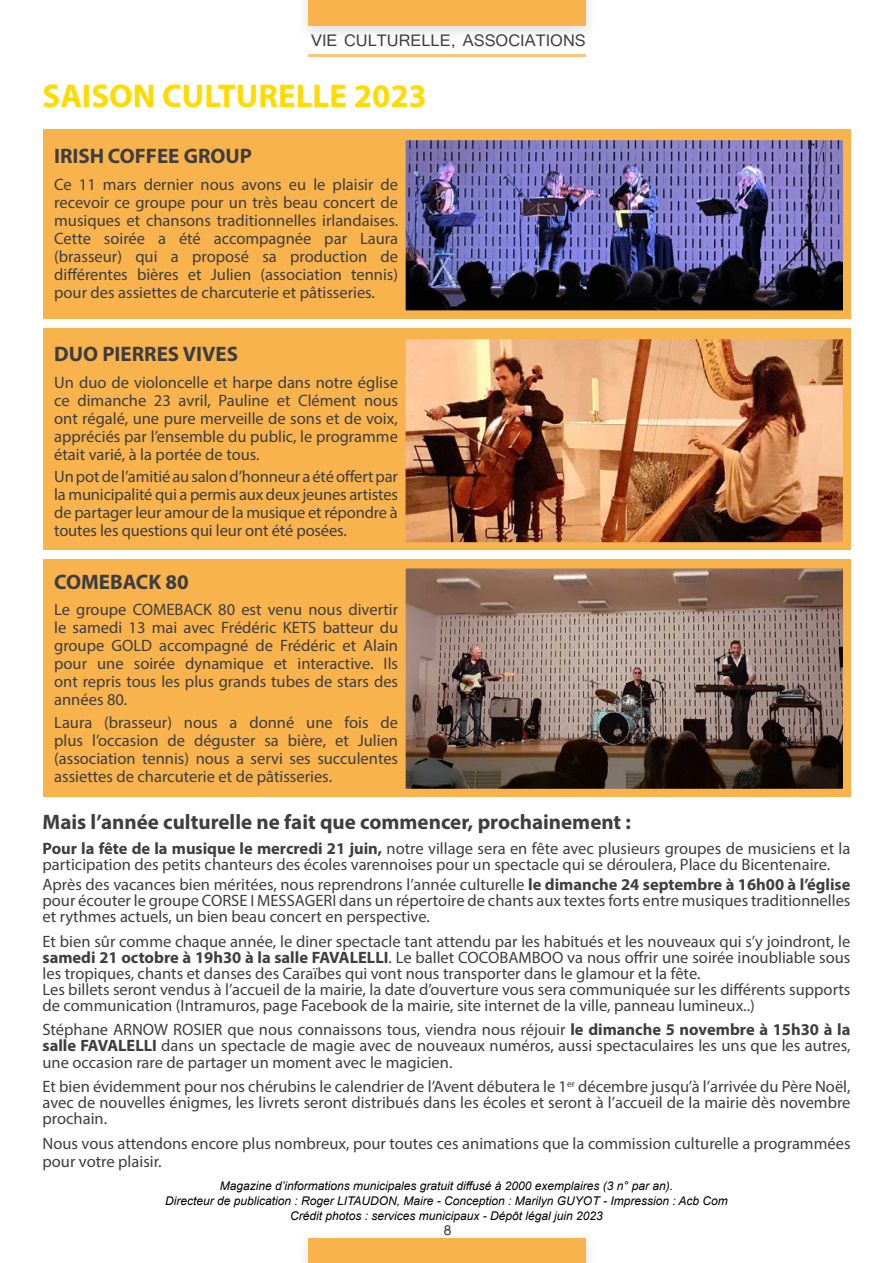
<style>
.page{position:relative;width:893px;height:1263px;background:#fff}
.page>*{position:absolute;margin:0;border:0;box-sizing:border-box;transform-origin:0 0}
.t1{font:700 33px "Myriad Pro";color:#ffdb00}
.t2{font:700 21px "Myriad Pro";color:#3e3d40}
.t3{font:21px "Tunga";color:#3e3d40}
.t4{font:18px "Tunga";color:#3e3d40}
.t5{font:16.5px/18px "Myriad Pro";color:#3e3d40;text-align:justify}
.t6{font:italic 12px/15px "Arial";color:#000;text-align:center}
.s1{font-weight:700}
</style>
<div class="page">
<div style="left:294px;top:0;width:306px;height:44px;background:#000;opacity:.14"></div>
<div style="left:308px;top:0;width:278px;height:26px;background:#f8b34c"></div>
<div style="left:308px;top:1238px;width:278px;height:25px;background:#f8b34c"></div>
<hr style="left:308px;top:54px;width:278px;height:3px;background:#fbc67c">
<div style="left:43px;top:129px;width:807px;height:190px;background:#f8b34c"></div>
<div style="left:43px;top:328px;width:807px;height:222px;background:#f8b34c"></div>
<div style="left:43px;top:559px;width:807px;height:237px;background:#f8b34c"></div>
<img style="left:407px;top:142px;width:434px;height:167px">
<div style="left:398px;top:133px;width:452px;height:185px;border:8px solid #f8b34c"></div>
<img style="left:407px;top:570px;width:434px;height:217px">
<div style="left:398px;top:561px;width:452px;height:235px;border:8px solid #f8b34c"></div>
<img style="left:407px;top:341px;width:434px;height:200px">
<div style="left:398px;top:332px;width:452px;height:218px;border:8px solid #f8b34c"></div>
<p class="t3" style="left:311px;top:26px;width:276px">VIE CULTURELLE, ASSOCIATIONS</p>
<h1 class="t1" style="left:43px;top:74px;width:386px">SAISON CULTURELLE 2023</h1>
<p class="t2" style="left:54px;top:143px;width:199px">IRISH COFFEE GROUP</p>
<p class="t5" style="left:54px;top:175px;width:345px">Ce 11 mars dernier nous avons eu le plaisir de recevoir ce groupe pour un très beau concert de musiques et chansons traditionnelles irlandaises.<br>Cette soirée a été accompagnée par Laura (brasseur) qui a proposé sa production de différentes bières et Julien (association tennis) pour des assiettes de charcuterie et pâtisseries.</p>
<p class="t2" style="left:54px;top:340px;width:185px">DUO PIERRES VIVES</p>
<p class="t5" style="left:54px;top:373px;width:345px">Un duo de violoncelle et harpe dans notre église ce dimanche 23 avril, Pauline et Clément nous ont régalé, une pure merveille de sons et de voix, appréciés par l’ensemble du public, le programme était varié, à la portée de tous.</p>
<p class="t5" style="left:54px;top:467px;width:345px">Un pot de l’amitié au salon d’honneur a été offert par la municipalité qui a permis aux deux jeunes artistes de partager leur amour de la musique et répondre à toutes les questions qui leur ont été posées.</p>
<p class="t2" style="left:54px;top:568px;width:136px">COMEBACK 80</p>
<p class="t5" style="left:54px;top:600px;width:345px">Le groupe COMEBACK 80 est venu nous divertir le samedi 13 mai avec Frédéric KETS batteur du groupe GOLD accompagné de Frédéric et Alain pour une soirée dynamique et interactive. Ils ont repris tous les plus grands tubes de stars des années 80.</p>
<p class="t5" style="left:54px;top:713px;width:345px">Laura (brasseur) nous a donné une fois de plus l’occasion de déguster sa bière, et Julien (association tennis) nous a servi ses succulentes assiettes de charcuterie et de pâtisseries.</p>
<p class="t2" style="left:43px;top:808px;width:590px">Mais l’année culturelle ne fait que commencer, prochainement :</p>
<p class="t5" style="left:43px;top:840px;width:809px;line-height:16px"><span class="s1">Pour la fête de la musique le mercredi 21 juin,</span> notre village sera en fête avec plusieurs groupes de musiciens et la participation des petits chanteurs des écoles varennoises pour un spectacle qui se déroulera, Place du Bicentenaire.</p>
<p class="t5" style="left:43px;top:876px;width:809px;line-height:16px">Après des vacances bien méritées, nous reprendrons l’année culturelle <span class="s1">le dimanche 24 septembre à 16h00 à l’église </span>pour écouter le groupe CORSE I MESSAGERI dans un répertoire de chants aux textes forts entre musiques traditionnelles et rythmes actuels, un bien beau concert en perspective.</p>
<p class="t5" style="left:43px;top:933px;width:809px;line-height:16px;text-align:left">Et bien sûr comme chaque année, le diner spectacle tant attendu par les habitués et les nouveaux qui s’y joindront, le <span class="s1">samedi 21 octobre à 19h30 à la salle FAVALELLI</span>. Le ballet COCOBAMBOO va nous offrir une soirée inoubliable sous les tropiques, chants et danses des Caraïbes qui vont nous transporter dans le glamour et la fête.<br>Les billets seront vendus à l’accueil de la mairie, la date d’ouverture vous sera communiquée sur les différents supports de communication (Intramuros, page Facebook de la mairie, site internet de la ville, panneau lumineux..)</p>
<p class="t5" style="left:43px;top:1021px;width:809px;line-height:16px">Stéphane ARNOW ROSIER que nous connaissons tous, viendra nous réjouir <span class="s1">le dimanche 5 novembre à 15h30 à la salle FAVALELLI</span> dans un spectacle de magie avec de nouveaux numéros, aussi spectaculaires les uns que les autres, une occasion rare de partager un moment avec le magicien.</p>
<p class="t5" style="left:43px;top:1078px;width:809px;line-height:16px">Et bien évidemment pour nos chérubins le calendrier de l’Avent débutera le 1<sup>er</sup> décembre jusqu’à l’arrivée du Père Noël, avec de nouvelles énigmes, les livrets seront distribués dans les écoles et seront à l’accueil de la mairie dès novembre prochain.</p>
<p class="t5" style="left:43px;top:1134px;width:809px">Nous vous attendons encore plus nombreux, pour toutes ces animations que la commission culturelle a programmées pour votre plaisir.</p>
<p class="t6" style="left:165px;top:1178px;width:564px">Magazine d’informations municipales gratuit diffusé à 2000 exemplaires (3 n° par an).<br>Directeur de publication : Roger LITAUDON, Maire - Conception : Marilyn GUYOT - Impression : Acb Com<br>Crédit photos : services municipaux - Dépôt légal juin 2023</p>
<p class="t4" style="left:443px;top:1218px;width:10px">8</p>
</div>
